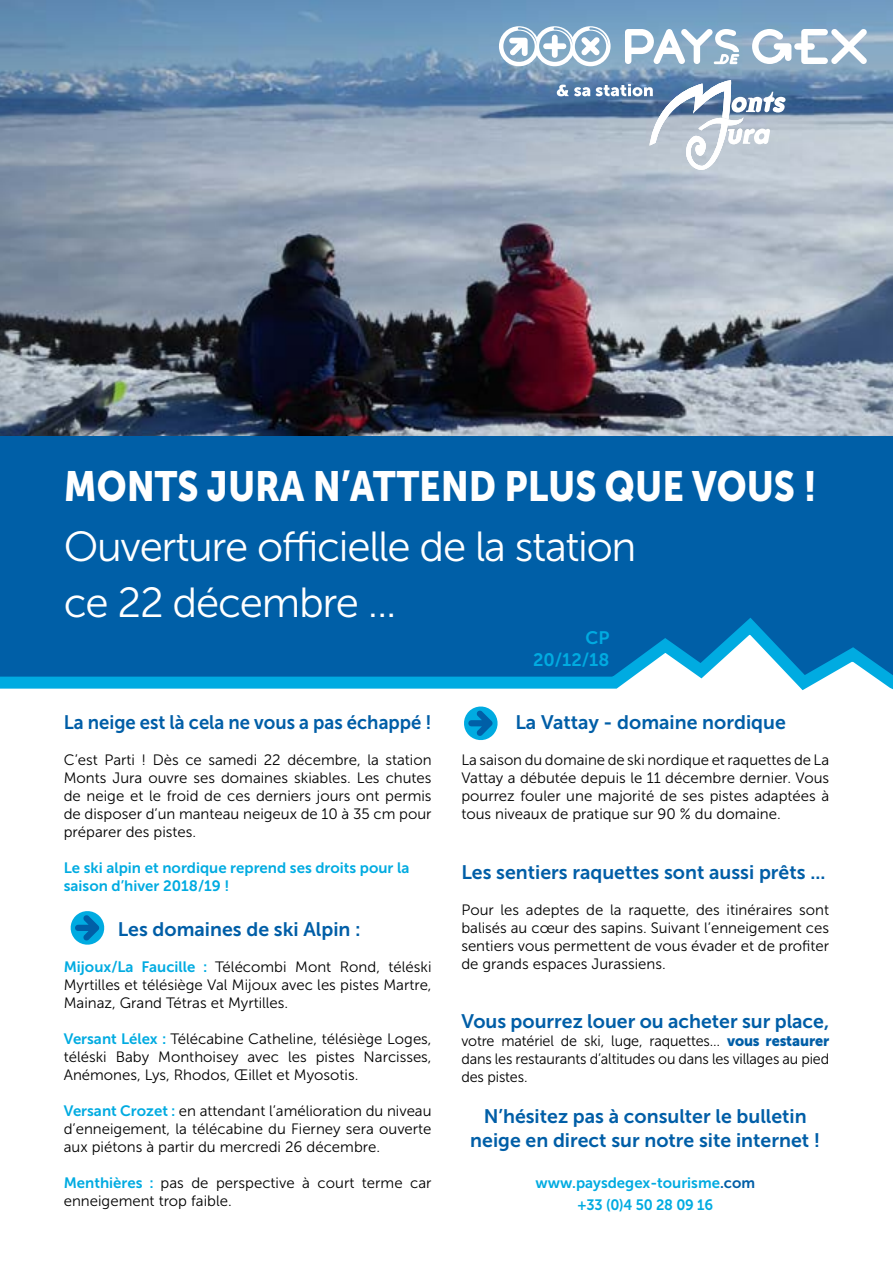
<style>
.page{position:relative;width:893px;height:1263px;background:#fff}
.page>*{position:absolute;margin:0;border:0;box-sizing:border-box;transform-origin:0 0}
.t1{font:42px/55.5px "Museo Sans 300";letter-spacing:-.03em;color:#fff}
.t2{font:42px "Museo Sans 900";color:#fff;scale:.87 1}
.t3{font:19.5px/23.4px "Museo Sans 700";color:#005ea7;text-align:center}
.t4{font:19.5px "Museo Sans 700";color:#005ea7;scale:.95 1}
.t5{font:18px/21.6px "Museo Sans 700";color:#00abe1;text-align:right}
.t6{font:15px/18px "Museo Sans 300";color:#000;text-align:justify}
.t7{font:15px/18px "Museo Sans 300";color:#000;text-align:justify;scale:.96 1}
.t8{font:15px/18px "Museo Sans 700";color:#00abe1}
.s1{font-family:"Museo Sans 700";color:#00abe1}
.s2{font-family:"Museo Sans 900";color:#005ea7}
.s3{color:#005ea7}
</style>
<div class="page">
<img style="left:0;top:0;width:893px;height:436px">
<div style="left:0;top:436px;width:893px;height:246px;background:#005fa7"></div>
<svg style="left:0;top:618px;width:893px;height:73px"></svg>
<svg style="left:557px;top:85px;width:33px;height:11px"></svg>
<svg style="left:596px;top:80px;width:190px;height:90px"></svg>
<svg style="left:752px;top:29px;width:115px;height:35px"></svg>
<svg style="left:625px;top:29px;width:114px;height:35px"></svg>
<svg style="left:499px;top:26px;width:112px;height:40px"></svg>
<svg style="left:464px;top:706px;width:34px;height:35px"></svg>
<svg style="left:70px;top:911px;width:35px;height:34px"></svg>
<h1 class="t2" style="left:64px;top:463px;width:867px">MONTS JURA N’ATTEND PLUS QUE VOUS !</h1>
<h1 class="t1" style="left:64px;top:519px;width:574px">Ouverture officielle de la station ce 22 décembre ...</h1>
<p class="t5" style="left:533px;top:627px;width:78px">CP<br>20/12/18</p>
<h2 class="t4" style="left:64px;top:711px;width:389px">La neige est là cela ne vous a pas échappé !</h2>
<p class="t6" style="left:64px;top:751px;width:369px">C’est Parti ! Dès ce samedi 22 décembre, la station Monts Jura ouvre ses domaines skiables. Les chutes de neige et le froid de ces derniers jours ont permis de disposer d’un manteau neigeux de 10 à 35 cm pour préparer des pistes.</p>
<p class="t8" style="left:64px;top:859px;width:347px">Le ski alpin et nordique reprend ses droits pour la saison d’hiver 2018/19 !</p>
<h2 class="t3" style="left:118px;top:918px;width:245px">Les domaines de ski Alpin :</h2>
<p class="t6" style="left:64px;top:958px;width:369px"><span class="s1">Mijoux/La Faucille :</span> Télécombi Mont Rond, téléski Myrtilles et télésiège Val Mijoux avec les pistes Martre, Mainaz, Grand Tétras et Myrtilles.</p>
<p class="t6" style="left:64px;top:1030px;width:369px"><span class="s1">Versant Lélex :</span> Télécabine Catheline, télésiège Loges, téléski Baby Monthoisey avec les pistes Narcisses, Anémones, Lys, Rhodos, Œillet et Myosotis.</p>
<p class="t6" style="left:64px;top:1102px;width:369px"><span class="s1">Versant Crozet :</span> en attendant l’amélioration du niveau d’enneigement, la télécabine du Fierney sera ouverte aux piétons à partir du mercredi 26 décembre.</p>
<p class="t6" style="left:64px;top:1174px;width:369px"><span class="s1">Menthières :</span> pas de perspective à court terme car enneigement trop faible.</p>
<h2 class="t3" style="left:515px;top:711px;width:272px">La Vattay - domaine nordique</h2>
<p class="t6" style="left:461px;top:751px;width:369px">La saison du domaine de ski nordique et raquettes de La Vattay a débutée depuis le 11 décembre dernier. Vous pourrez fouler une majorité de ses pistes adaptées à tous niveaux de pratique sur 90 % du domaine.</p>
<h2 class="t3" style="left:461px;top:860px;width:365px">Les sentiers raquettes sont aussi prêts ...</h2>
<p class="t6" style="left:461px;top:900px;width:369px">Pour les adeptes de la raquette, des itinéraires sont balisés au cœur des sapins. Suivant l’enneigement ces sentiers vous permettent de vous évader et de profiter de grands espaces Jurassiens.</p>
<h2 class="t3" style="left:461px;top:1009px;width:369px">Vous pourrez louer ou acheter sur place,</h2>
<p class="t7" style="left:461px;top:1032px;width:385px">votre matériel de ski, luge, raquettes… <span class="s2">vous restaurer </span>dans les restaurants d’altitudes ou dans les villages au pied des pistes.</p>
<h2 class="t3" style="left:470px;top:1105px;width:352px">N’hésitez pas à consulter le bulletin neige en direct sur notre site internet !</h2>
<p class="t8" style="left:535px;top:1172px;width:221px;line-height:21.6px;text-align:center">www.paysdegex-tourisme<span class="s3">.com </span>+33 (0)4 50 28 09 16</p>
</div>
